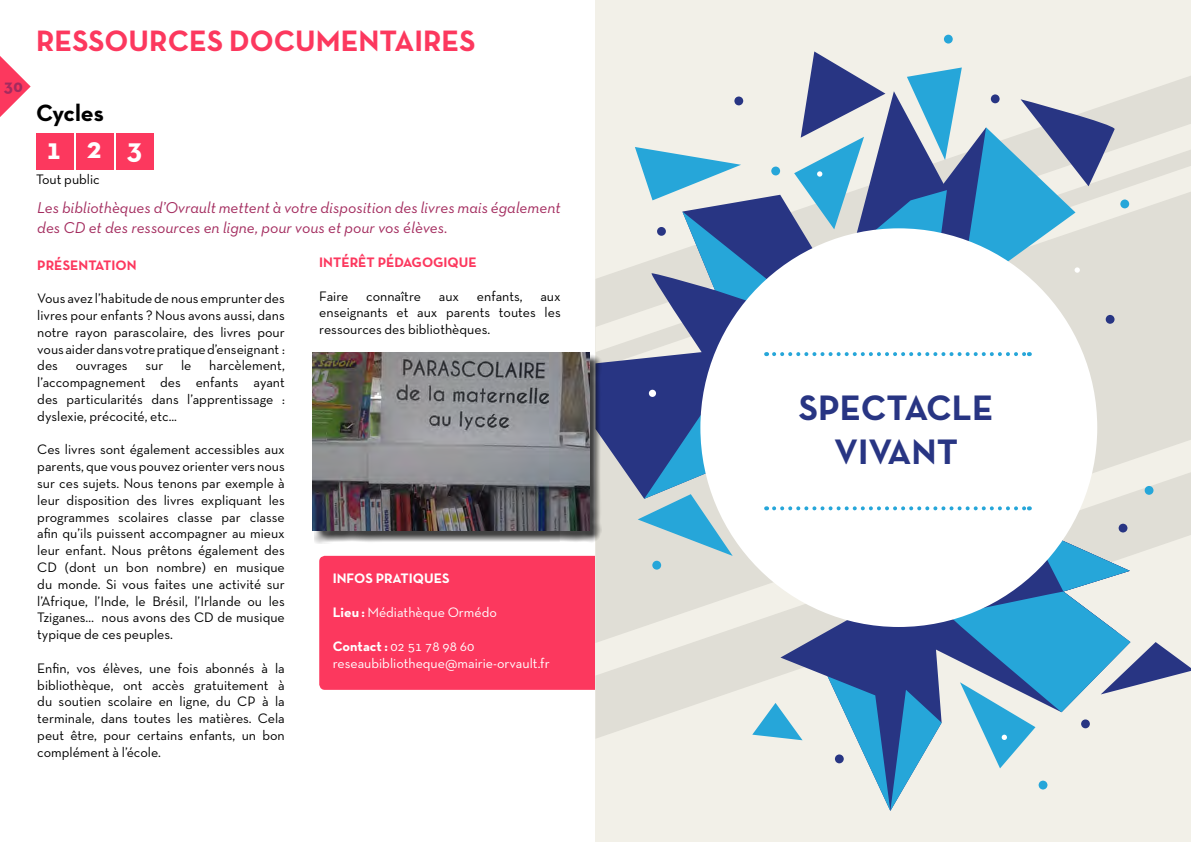
<style>
.page{position:relative;width:1191px;height:842px;background:#fff}
.page>*{position:absolute;margin:0;border:0;box-sizing:border-box;transform-origin:0 0}
.t1{font:700 36px/43.2px "Neutra Text TF";color:#283583;text-align:center}
.t2{font:700 30px "Neutra Text TF";color:#fc385e}
.t3{font:700 30px "Neutra Text TF";color:#fff}
.t4{font:700 24px "Neutra Text TF";letter-spacing:-.005em;color:#000}
.t5{font:700 18px "Neutra Text TF";color:#a32b5e}
.t6{font:italic 16px/19.2px "Neutra Text TF";color:#a32b5e}
.t7{font:14px/16.8px "Neutra Text TF";color:#000;text-align:justify}
.t8{font:14px/16.8px "Neutra Text TF";color:#fff}
.t9{font:700 14px "Neutra Text TF";color:#fc385e}
.t10{font:700 14px "Neutra Text TF";color:#fff}
.s1{font-weight:700}
</style>
<div class="page">
<div style="left:36px;top:133px;width:37px;height:37px;background:#fc385e"></div>
<div style="left:76px;top:133px;width:37px;height:37px;background:#fc385e"></div>
<div style="left:117px;top:133px;width:37px;height:37px;background:#fc385e"></div>
<div style="left:319px;top:556px;width:283px;height:134px;background:#fc385e;border-radius:6px"></div>
<div style="left:595px;top:0;width:596px;height:842px;background:#f2f0e8"></div>
<div style="left:944px;top:35px;width:8px;height:9px;background:#26a6d9;border-radius:50%"></div>
<svg style="left:596px;top:51px;width:595px;height:760px"></svg>
<div style="left:315px;top:354px;width:287px;height:189px;background:#000;opacity:.75"></div>
<img style="left:313px;top:352px;width:276px;height:178px">
<svg style="left:0;top:56px;width:31px;height:61px"></svg>
<p class="t5" style="left:4px;top:74px;width:20px">30</p>
<h2 class="t2" style="left:36px;top:22px;width:441px">RESSOURCES DOCUMENTAIRES</h2>
<h3 class="t4" style="left:36px;top:98px;width:69px">Cycles</h3>
<h2 class="t3" style="left:46px;top:130px;width:98px">123</h2>
<p class="t7" style="left:36px;top:171px;width:65px">Tout public</p>
<p class="t6" style="left:37px;top:198px;width:525px">Les bibliothèques d’Ovrault mettent à votre disposition des livres mais également des CD et des ressources en ligne, pour vous et pour vos élèves.</p>
<p class="t9" style="left:37px;top:256px;width:101px">PRÉSENTATION</p>
<p class="t7" style="left:37px;top:290px;width:249px">Vous avez l’habitude de nous emprunter des livres pour enfants ? Nous avons aussi, dans notre rayon parascolaire, des livres pour vous aider dans votre pratique d’enseignant : des</p>
<p class="t9" style="left:319px;top:254px;width:159px">INTÉRÊT PÉDAGOGIQUE</p>
<p class="t7" style="left:319px;top:287px;width:31px">Faire</p>
<p class="t7" style="left:366px;top:287px;width:56px">connaître</p>
<p class="t7" style="left:439px;top:287px;width:22px">aux</p>
<p class="t7" style="left:477px;top:287px;width:47px">enfants,</p>
<p class="t7" style="left:319px;top:287px;width:243px;text-indent:221px">aux enseignants et aux parents toutes les ressources des bibliothèques.</p>
<p class="t7" style="left:37px;top:357px;width:249px;text-indent:172px">harcèlement, l’accompagnement des enfants ayant des particularités dans l’apprentissage : dyslexie, précocité, etc...</p>
<p class="t7" style="left:37px;top:441px;width:249px">Ces livres sont également accessibles aux parents, que vous pouvez orienter vers nous sur ces sujets. Nous tenons par exemple à leur disposition des livres expliquant les programmes scolaires classe par classe afin qu’ils puissent accompagner au mieux leur enfant. Nous prêtons également des CD (dont un bon nombre) en musique du monde. Si vous faites une activité sur l’Afrique, l’Inde, le Brésil, l’Irlande ou les Tziganes… nous avons des CD de musique typique de ces peuples.</p>
<p class="t7" style="left:37px;top:659px;width:249px">Enfin, vos élèves, une fois abonnés à la bibliothèque, ont accès gratuitement à du soutien scolaire en ligne, du CP à la terminale, dans toutes les matières. Cela peut être, pour certains enfants, un bon complément à l’école.</p>
<p class="t7" style="left:76px;top:357px;width:53px">ouvrages</p>
<p class="t7" style="left:145px;top:357px;width:19px">sur</p>
<p class="t7" style="left:181px;top:357px;width:12px">le</p>
<p class="t10" style="left:333px;top:570px;width:118px">INFOS PRATIQUES</p>
<p class="t8" style="left:333px;top:604px;width:166px"><span class="s1">Lieu :</span> Médiathèque Ormédo</p>
<p class="t8" style="left:333px;top:637px;width:218px"><span class="s1">Contact :</span> 02 51 78 98 60 reseaubibliotheque@mairie-orvault.fr</p>
<h1 class="t1" style="left:798px;top:386px;width:196px">SPECTACLE<br>VIVANT</h1>
</div>
